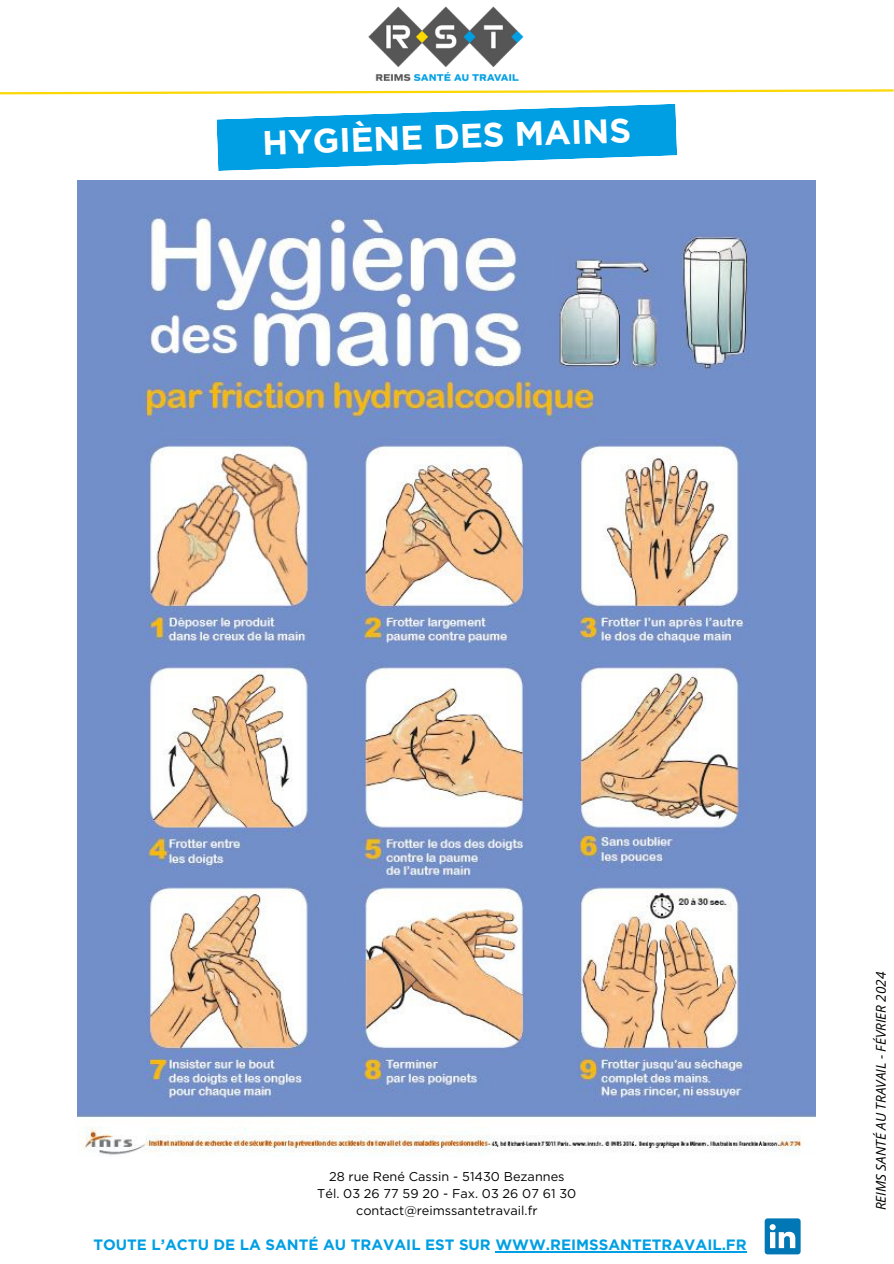
<style>
.page{position:relative;width:894px;height:1264px;background:#fff}
.page>*{position:absolute;margin:0;border:0;box-sizing:border-box;transform-origin:0 0}
.t1{font:700 34.05px "Gotham";color:#fff}
.t2{font:700 15px "Gotham";color:#009fe3}
.t3{font:italic 13.5px "Open Sans";color:#000}
.t4{font:12.75px "Gotham";color:#000}
</style>
<div class="page">
<img style="left:368px;top:6px;width:156px;height:75px">
<svg style="left:0;top:89px;width:893px;height:6px"></svg>
<svg style="left:216px;top:104px;width:461px;height:67px"></svg>
<svg style="left:764px;top:1218px;width:36px;height:36px"></svg>
<hr style="left:495px;top:1250px;width:251px;height:2px;background:#009fe3">
<img style="left:78px;top:180px;width:737px;height:975px">
<h1 class="t1" style="left:262px;top:122px;width:370px;rotate:-2deg">HYGIÈNE DES MAINS</h1>
<p class="t4" style="left:329px;top:1168px;width:237px">28 rue René Cassin - 51430 Bezannes</p>
<h2 class="t4" style="left:317px;top:1185px;width:260px">Tél. 03 26 77 59 20 - Fax. 03 26 07 61 30</h2>
<p class="t4" style="left:356px;top:1202px;width:183px">contact@reimssantetravail.fr</p>
<p class="t2" style="left:93px;top:1235px;width:654px">TOUTE L’ACTU DE LA SANTÉ AU TRAVAIL EST SUR WWW.REIMSSANTETRAVAIL.FR</p>
<p class="t3" style="left:871px;top:1210px;width:240px;rotate:-90deg">REIMS SANTÉ AU TRAVAIL - FÉVRIER 2024</p>
</div>
